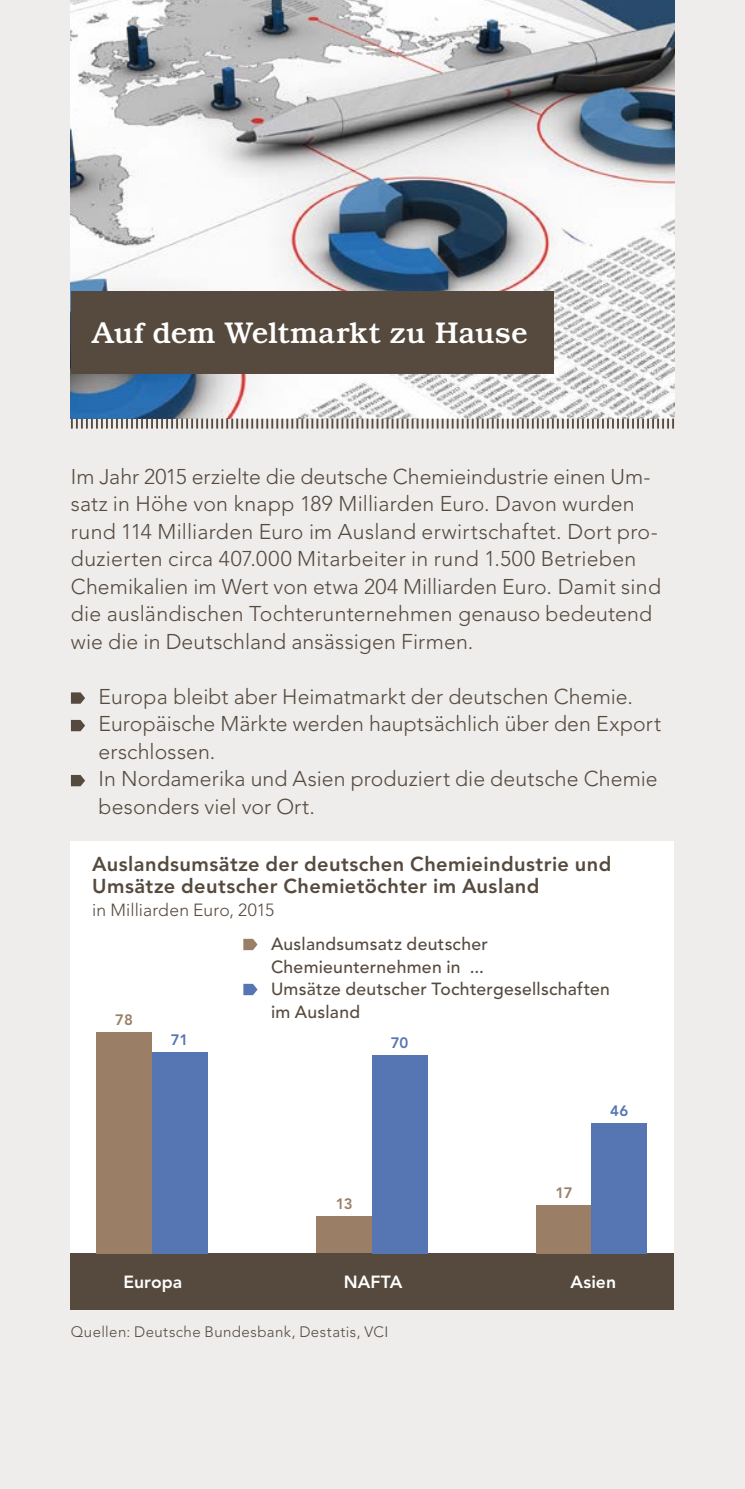
<style>
.page{position:relative;width:745px;height:1489px;background:#fff}
.page>*{position:absolute;margin:0;border:0;box-sizing:border-box;transform-origin:0 0}
.Headlines_Prospekte{font:500 30px "Bookman Std";letter-spacing:-.01em;color:#fff}
.Impressum_für_Prospe{font:300 21.25px/27.5px "Avenir LT Std";letter-spacing:.01em;color:#564a3e}
.Copy_Prospekte{font:300 21.25px/27.5px "Avenir LT Std";letter-spacing:.005em;color:#564a3e}
.Fußnoten{font:800 20px/22.5px "Avenir LT Std";letter-spacing:.02em;color:#564a3e}
.Copy_für_Tabellen{font:500 17.5px/22.5px "Avenir LT Std";letter-spacing:.015em;color:#564a3e}
.Fußnoten-2{font:300 17.5px "Avenir LT Std";letter-spacing:.005em;color:#564a3e}
.Grafik_Texte_in_Blöc{font:800 17.5px "Avenir LT Std";letter-spacing:.005em;color:#fff}
.Fußnoten-3{font:300 15px "Avenir LT Std";letter-spacing:.025em;color:#564a3e}
.Zahlen_in_Balkendiag{font:800 15px "Avenir LT Std";color:#9a7e66}
.Zahlen_in_Balkendiag-2{font:800 15px "Avenir LT Std";color:#5675b3}
</style>
<div class="page">
<div style="left:0;top:0;width:744px;height:1488px;background:#eeedec"></div>
<img style="left:71px;top:0;width:602px;height:418px">
<svg style="left:71px;top:692px;width:14px;height:11px"></svg>
<svg style="left:71px;top:720px;width:14px;height:11px"></svg>
<svg style="left:71px;top:775px;width:14px;height:11px"></svg>
<svg style="left:71px;top:418px;width:602px;height:10px"></svg>
<div style="left:71px;top:841px;width:602px;height:468px;background:#fff"></div>
<div style="left:71px;top:291px;width:482px;height:82px;background:#564a3e"></div>
<svg style="left:243px;top:938px;width:14px;height:12px"></svg>
<svg style="left:243px;top:983px;width:14px;height:12px"></svg>
<div style="left:71px;top:1253px;width:602px;height:56px;background:#564a3e"></div>
<div style="left:96px;top:1032px;width:56px;height:221px;background:#9a7e66"></div>
<div style="left:152px;top:1051px;width:55px;height:202px;background:#5675b3"></div>
<div style="left:536px;top:1204px;width:55px;height:49px;background:#9a7e66"></div>
<div style="left:591px;top:1122px;width:55px;height:131px;background:#5675b3"></div>
<div style="left:316px;top:1216px;width:56px;height:37px;background:#9a7e66"></div>
<div style="left:372px;top:1054px;width:55px;height:199px;background:#5675b3"></div>
<p class="Headlines_Prospekte" style="left:92px;top:315px;width:436px">Auf dem Weltmarkt zu Hause</p>
<p class="Impressum_für_Prospe" style="left:71px;top:462px;width:591px">Im Jahr 2015 erzielte die deutsche Chemieindustrie einen Um&shy;satz in Höhe von knapp 189 Milliarden Euro. Davon wurden rund 114 Milliarden Euro im Ausland erwirtschaftet. Dort pro&shy;duzierten circa 407.000 Mitarbeiter in rund 1.500 Betrieben Chemikalien im Wert von etwa 204 Milliarden Euro. Damit sind die ausländischen Tochterunternehmen genauso bedeutend wie die in Deutschland ansässigen Firmen.</p>
<p class="Copy_Prospekte" style="left:99px;top:682px;width:535px">Europa bleibt aber Heimatmarkt der deutschen Chemie.</p>
<p class="Copy_Prospekte" style="left:99px;top:710px;width:563px">Europäische Märkte werden hauptsächlich über den Export erschlossen.</p>
<p class="Copy_Prospekte" style="left:99px;top:765px;width:560px">In Nordamerika und Asien produziert die deutsche Chemie besonders viel vor Ort.</p>
<p class="Fußnoten" style="left:92px;top:852px;width:520px">Auslandsumsätze der deutschen Chemieindustrie und<br>Umsätze deutscher Chemietöchter im Ausland</p>
<p class="Fußnoten-2" style="left:92px;top:899px;width:183px">in Milliarden Euro, 2015</p>
<p class="Zahlen_in_Balkendiag" style="left:115px;top:1010px;width:19px">78</p>
<p class="Zahlen_in_Balkendiag-2" style="left:170px;top:1030px;width:19px">71</p>
<p class="Copy_für_Tabellen" style="left:271px;top:933px;width:218px">Auslandsumsatz deutscher<br>Chemieunternehmen in ...</p>
<p class="Copy_für_Tabellen" style="left:271px;top:978px;width:340px">Umsätze deutscher Tochtergesellschaften im Ausland</p>
<p class="Zahlen_in_Balkendiag-2" style="left:390px;top:1033px;width:19px">70</p>
<p class="Zahlen_in_Balkendiag" style="left:335px;top:1195px;width:19px">13</p>
<p class="Zahlen_in_Balkendiag" style="left:555px;top:1183px;width:19px">17</p>
<p class="Zahlen_in_Balkendiag-2" style="left:610px;top:1101px;width:20px">46</p>
<p class="Grafik_Texte_in_Blöc" style="left:123px;top:1271px;width:60px">Europa</p>
<p class="Grafik_Texte_in_Blöc" style="left:343px;top:1271px;width:60px">NAFTA</p>
<p class="Grafik_Texte_in_Blöc" style="left:570px;top:1271px;width:47px">Asien</p>
<p class="Fußnoten-3" style="left:71px;top:1322px;width:318px">Quellen: Deutsche Bundesbank, Destatis, VCI</p>
</div>
